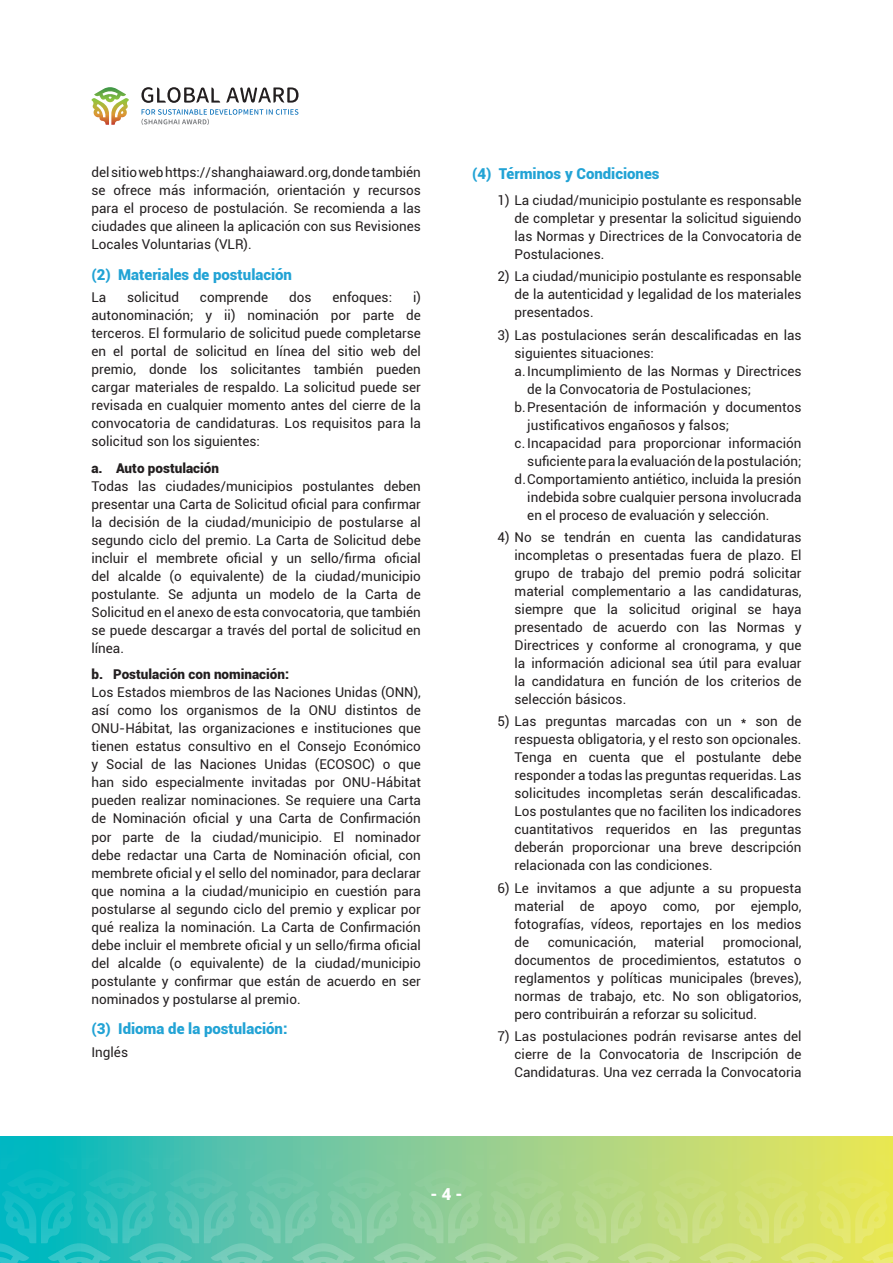
<style>
.page{position:relative;width:893px;height:1263px;background:#fff}
.page>*{position:absolute;margin:0;border:0;box-sizing:border-box;transform-origin:0 0}
.t1{font:900 16.5px "Roboto";color:#fff}
._2级小标题{font:900 15px "Roboto";color:#22a3d5}
.正文段落{font:13.5px/18px "Roboto";color:#231f20;text-align:justify}
.正文段落-2{font:900 13.5px "Roboto";color:#231f20}
</style>
<div class="page">
<svg style="left:0;top:1137px;width:893px;height:126px;background:#88cf95"></svg>
<svg style="left:141px;top:87px;width:79px;height:16px"></svg>
<svg style="left:226px;top:87px;width:73px;height:16px"></svg>
<svg style="left:141px;top:109px;width:157px;height:16px"></svg>
<svg style="left:91px;top:87px;width:38px;height:38px"></svg>
<p class="正文段落" style="left:91px;top:163px;width:331px">del sitio web https://shanghaiaward.org, donde también se ofrece más información, orientación y recursos para el proceso de postulación. Se recomienda a las ciudades que alineen la aplicación con sus Revisiones Locales Voluntarias (VLR).</p>
<p class="_2级小标题" style="left:91px;top:264px;width:202px">(2) Materiales de postulación</p>
<p class="正文段落" style="left:91px;top:288px;width:16px">La</p>
<p class="正文段落" style="left:127px;top:288px;width:53px">solicitud</p>
<p class="正文段落" style="left:200px;top:288px;width:70px">comprende</p>
<p class="正文段落" style="left:289px;top:288px;width:24px">dos</p>
<p class="正文段落" style="left:332px;top:288px;width:61px">enfoques:</p>
<p class="正文段落" style="left:91px;top:288px;width:331px;text-indent:322px">i) autonominación; y ii) nominación por parte de terceros. El formulario de solicitud puede completarse en el portal de solicitud en línea del sitio web del premio, donde los solicitantes también pueden cargar materiales de respaldo. La solicitud puede ser revisada en cualquier momento antes del cierre de la convocatoria de candidaturas. Los requisitos para la solicitud son los siguientes:</p>
<p class="正文段落-2" style="left:91px;top:459px;width:129px">a. Auto postulación</p>
<p class="正文段落" style="left:91px;top:477px;width:331px">Todas las ciudades/municipios postulantes deben presentar una Carta de Solicitud oficial para confirmar la decisión de la ciudad/municipio de postularse al segundo ciclo del premio. La Carta de Solicitud debe incluir el membrete oficial y un sello/firma oficial del alcalde (o equivalente) de la ciudad/municipio postulante. Se adjunta un modelo de la Carta de Solicitud en el anexo de esta convocatoria, que también se puede descargar a través del portal de solicitud en línea.</p>
<p class="正文段落-2" style="left:91px;top:665px;width:199px">b. Postulación con nominación:</p>
<p class="正文段落" style="left:91px;top:683px;width:331px">Los Estados miembros de las Naciones Unidas (ONN), así como los organismos de la ONU distintos de ONU-Hábitat, las organizaciones e instituciones que tienen estatus consultivo en el Consejo Económico y Social de las Naciones Unidas (ECOSOC) o que han sido especialmente invitadas por ONU-Hábitat pueden realizar nominaciones. Se requiere una Carta de Nominación oficial y una Carta de Confirmación por parte de la ciudad/municipio. El nominador debe redactar una Carta de Nominación oficial, con membrete oficial y el sello del nominador, para declarar que nomina a la ciudad/municipio en cuestión para postularse al segundo ciclo del premio y explicar por qué realiza la nominación. La Carta de Confirmación debe incluir el membrete oficial y un sello/firma oficial del alcalde (o equivalente) de la ciudad/municipio postulante y confirmar que están de acuerdo en ser nominados y postularse al premio.</p>
<p class="_2级小标题" style="left:91px;top:1018px;width:198px">(3) Idioma de la postulación:</p>
<p class="正文段落" style="left:91px;top:1042px;width:38px">Inglés</p>
<p class="_2级小标题" style="left:472px;top:163px;width:189px">(4) Términos y Condiciones</p>
<p class="正文段落" style="left:514px;top:191px;width:288px;text-indent:-17px">1) La ciudad/municipio postulante es responsable de completar y presentar la solicitud siguiendo las Normas y Directrices de la Convocatoria de Postulaciones.</p>
<p class="正文段落" style="left:514px;top:267px;width:288px;text-indent:-17px">2) La ciudad/municipio postulante es responsable de la autenticidad y legalidad de los materiales presentados.</p>
<p class="正文段落" style="left:514px;top:325px;width:289px;text-indent:-17px">3) Las postulaciones serán descalificadas en las siguientes situaciones:</p>
<p class="正文段落" style="left:527px;top:361px;width:276px;text-indent:-13px">a.Incumplimiento de las Normas y Directrices de la Convocatoria de Postulaciones;</p>
<p class="正文段落" style="left:527px;top:397px;width:276px;text-indent:-13px">b.Presentación de información y documentos justificativos engañosos y falsos;</p>
<p class="正文段落" style="left:514px;top:433px;width:288px;text-align:right">c.Incapacidad para proporcionar información suficiente para la evaluación de la postulación;</p>
<p class="正文段落" style="left:527px;top:469px;width:276px;text-indent:-13px">d.Comportamiento antiético, incluida la presión indebida sobre cualquier persona involucrada en el proceso de evaluación y selección.</p>
<p class="正文段落" style="left:514px;top:528px;width:289px;text-indent:-17px">4) No se tendrán en cuenta las candidaturas incompletas o presentadas fuera de plazo. El grupo de trabajo del premio podrá solicitar material complementario a las candidaturas, siempre que la solicitud original se haya presentado de acuerdo con las Normas y Directrices y conforme al cronograma, y que la información adicional sea útil para evaluar la candidatura en función de los criterios de selección básicos.</p>
<p class="正文段落" style="left:514px;top:712px;width:289px;text-indent:-17px">5) Las preguntas marcadas con un * son de respuesta obligatoria, y el resto son opcionales.<br>Tenga en cuenta que el postulante debe responder a todas las preguntas requeridas. Las solicitudes incompletas serán descalificadas.<br>Los postulantes que no faciliten los indicadores cuantitativos requeridos en las preguntas deberán proporcionar una breve descripción relacionada con las condiciones.</p>
<p class="正文段落" style="left:514px;top:878px;width:288px;text-indent:-17px">6) Le invitamos a que adjunte a su propuesta material de apoyo como, por ejemplo, fotografías, vídeos, reportajes en los medios de</p>
<p class="正文段落" style="left:514px;top:932px;width:289px;text-indent:208px">promocional, documentos de procedimientos, estatutos o reglamentos y políticas municipales (breves), normas de trabajo, etc. No son obligatorios, pero contribuirán a reforzar su solicitud.</p>
<p class="正文段落" style="left:514px;top:1026px;width:289px;text-indent:-17px">7) Las postulaciones podrán revisarse antes del cierre de la Convocatoria de Inscripción de Candidaturas. Una vez cerrada la Convocatoria</p>
<p class="正文段落" style="left:548px;top:932px;width:90px">comunicación,</p>
<p class="正文段落" style="left:654px;top:932px;width:51px">material</p>
<p class="t1" style="left:431px;top:1182px;width:33px">- 4 -</p>
</div>
